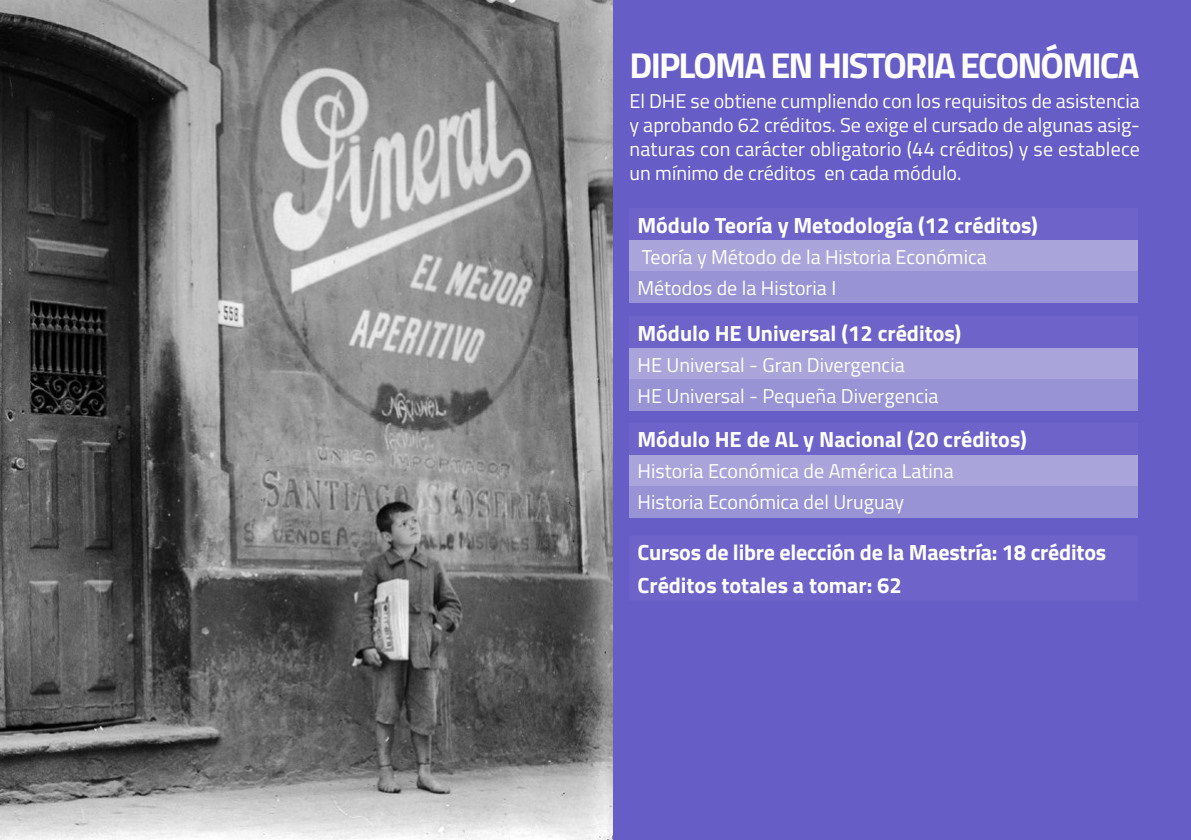
<style>
.page{position:relative;width:1191px;height:840px;background:#fff}
.page>*{position:absolute;margin:0;border:0;box-sizing:border-box;transform-origin:0 0}
.Estilo_de_párrafo_2{font:700 36px "Titillium";letter-spacing:-.05em;color:#fff}
.Cuerpo{font:700 22px "Titillium";color:#fff}
.Cuerpo-2{font:20px/24px "Titillium";color:#fff;text-align:justify}
</style>
<div class="page">
<div style="left:0;top:0;width:1191px;height:839px;background:#675dc6"></div>
<div style="left:629px;top:208px;width:509px;height:33px;background:#6d63c8"></div>
<div style="left:629px;top:241px;width:509px;height:31px;background:#a9a5da"></div>
<div style="left:629px;top:272px;width:509px;height:31px;background:#9893d4"></div>
<div style="left:629px;top:316px;width:509px;height:32px;background:#6d63c8"></div>
<div style="left:629px;top:348px;width:509px;height:31px;background:#a9a5da"></div>
<div style="left:629px;top:379px;width:509px;height:31px;background:#9893d4"></div>
<div style="left:629px;top:422px;width:509px;height:33px;background:#6d63c8"></div>
<div style="left:629px;top:455px;width:509px;height:31px;background:#a9a5da"></div>
<div style="left:629px;top:486px;width:509px;height:31px;background:#9893d4"></div>
<img style="left:0;top:0;width:612px;height:839px">
<p class="Estilo_de_párrafo_2" style="left:629px;top:38px;width:511px">DIPLOMA EN HISTORIA ECONÓMICA</p>
<p class="Cuerpo-2" style="left:629px;top:88px;width:512px">El DHE se obtiene cumpliendo con los requisitos de asistencia y aprobando 62 créditos. Se exige el cursado de algunas asig&shy;naturas con carácter obligatorio (44 créditos) y se establece un mínimo de créditos en cada módulo.</p>
<p class="Cuerpo" style="left:637px;top:208px;width:402px">Módulo Teoría y Metodología (12 créditos)</p>
<p class="Cuerpo-2" style="left:642px;top:244px;width:346px">Teoría y Método de la Historia Económica</p>
<p class="Cuerpo-2" style="left:637px;top:275px;width:200px">Métodos de la Historia I</p>
<p class="Cuerpo" style="left:637px;top:316px;width:325px">Módulo HE Universal (12 créditos)</p>
<p class="Cuerpo-2" style="left:637px;top:351px;width:269px">HE Universal - Gran Divergencia</p>
<p class="Cuerpo-2" style="left:637px;top:382px;width:303px">HE Universal - Pequeña Divergencia</p>
<p class="Cuerpo" style="left:637px;top:422px;width:391px">Módulo HE de AL y Nacional (20 créditos)</p>
<p class="Cuerpo-2" style="left:637px;top:458px;width:318px">Historia Económica de América Latina</p>
<p class="Cuerpo-2" style="left:637px;top:489px;width:268px">Historia Económica del Uruguay</p>
<p class="Cuerpo" style="left:637px;top:535px;width:470px">Cursos de libre elección de la Maestría: 18 créditos</p>
<p class="Cuerpo" style="left:637px;top:568px;width:266px">Créditos totales a tomar: 62</p>
</div>
